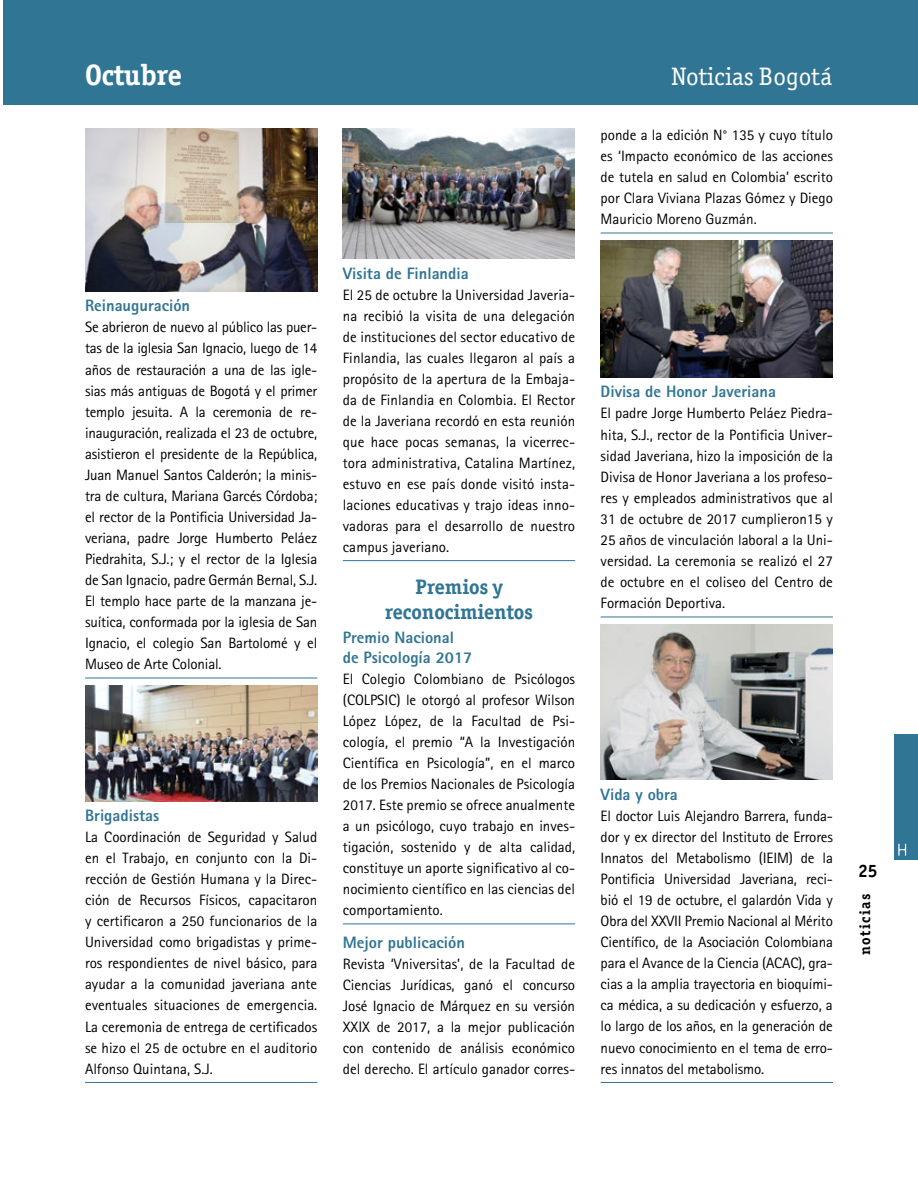
<style>
.page{position:relative;width:918px;height:1188px;background:#fff}
.page>*{position:absolute;margin:0;border:0;box-sizing:border-box;transform-origin:0 0}
.t1{font:700 29.55px "Officina Ser ITC";color:#fff}
.t2{font:25.35px "Officina Ser ITC";color:#fff}
.t3{font:700 21px/25.2px "Officina Ser ITC";color:#317594;text-align:center}
.t4{font:700 18px "Officina Sans ITC";color:#000}
.t5{font:800 16.5px/19.8px "AT Rotis Sans Serif";color:#317594}
.t6{font:15px/21px "AT Rotis Sans Serif";color:#000;text-align:justify}
.t7{font:700 15px "Officina Ser ITC";letter-spacing:.1em;color:#000}
</style>
<div class="page">
<div style="left:894px;top:734px;width:24px;height:126px;background:#317594"></div>
<svg style="left:898px;top:844px;width:8px;height:12px"></svg>
<div style="left:3px;top:0;width:915px;height:105px;background:#317594"></div>
<hr style="left:85px;top:678px;width:232px;height:1px;background:#317594">
<hr style="left:85px;top:1082px;width:232px;height:1px;background:#317594">
<img style="left:85px;top:128px;width:232px;height:164px">
<img style="left:85px;top:685px;width:232px;height:116px">
<hr style="left:343px;top:560px;width:232px;height:1px;background:#317594">
<hr style="left:343px;top:924px;width:232px;height:1px;background:#317594">
<img style="left:343px;top:128px;width:232px;height:131px">
<hr style="left:601px;top:233px;width:232px;height:1px;background:#317594">
<hr style="left:601px;top:617px;width:232px;height:1px;background:#317594">
<hr style="left:601px;top:1082px;width:232px;height:1px;background:#317594">
<img style="left:601px;top:240px;width:232px;height:138px">
<img style="left:601px;top:624px;width:232px;height:156px">
<h1 class="t1" style="left:85px;top:57px;width:99px">Octubre</h1>
<h2 class="t2" style="left:672px;top:62px;width:162px">Noticias Bogotá</h2>
<p class="t5" style="left:85px;top:296px;width:107px">Reinauguración</p>
<p class="t6" style="left:85px;top:317px;width:234px">Se abrieron de nuevo al público las puer&shy;tas de la iglesia San Ignacio, luego de 14 años de restauración a una de las igle&shy;sias más antiguas de Bogotá y el primer templo jesuita. A la ceremonia de re&shy;inauguración, realizada el 23 de octubre, asistieron el presidente de la República, Juan Manuel Santos Calderón; la minis&shy;tra de cultura, Mariana Garcés Córdoba; el rector de la Pontificia Universidad Ja&shy;veriana, padre Jorge Humberto Peláez Piedrahita, S.J.; y el rector de la Iglesia de San Ignacio, padre Germán Bernal, S.J.<br>El templo hace parte de la manzana je&shy;suítica, conformada por la iglesia de San Ignacio, el colegio San Bartolomé y el Museo de Arte Colonial.</p>
<p class="t5" style="left:85px;top:805px;width:76px">Brigadistas</p>
<p class="t6" style="left:85px;top:826px;width:234px">La Coordinación de Seguridad y Salud en el Trabajo, en conjunto con la Di&shy;rección de Gestión Humana y la Direc&shy;ción de Recursos Físicos, capacitaron y certificaron a 250 funcionarios de la Universidad como brigadistas y prime&shy;ros respondientes de nivel básico, para ayudar a la comunidad javeriana ante eventuales situaciones de emergencia.<br>La ceremonia de entrega de certificados se hizo el 25 de octubre en el auditorio Alfonso Quintana, S.J.</p>
<p class="t5" style="left:343px;top:263px;width:127px">Visita de Finlandia</p>
<p class="t6" style="left:343px;top:284px;width:234px">El 25 de octubre la Universidad Javeria&shy;na recibió la visita de una delegación de instituciones del sector educativo de Finlandia, las cuales llegaron al país a propósito de la apertura de la Embaja&shy;da de Finlandia en Colombia. El Rector de la Javeriana recordó en esta reunión que hace pocas semanas, la vicerrec&shy;tora administrativa, Catalina Martínez, estuvo en ese país donde visitó insta&shy;laciones educativas y trajo ideas inno&shy;vadoras para el desarrollo de nuestro campus javeriano.</p>
<h3 class="t3" style="left:385px;top:574px;width:150px">Premios y reconocimientos</h3>
<p class="t5" style="left:343px;top:628px;width:131px">Premio Nacional de Psicología 2017</p>
<p class="t6" style="left:343px;top:668px;width:234px">El Colegio Colombiano de Psicólogos (COLPSIC) le otorgó al profesor Wilson López López, de la Facultad de Psi&shy;cología, el premio “A la Investigación Científica en Psicología”, en el marco de los Premios Nacionales de Psicología 2017. Este premio se ofrece anualmente a un psicólogo, cuyo trabajo en inves&shy;tigación, sostenido y de alta calidad, constituye un aporte significativo al co&shy;nocimiento científico en las ciencias del comportamiento.</p>
<p class="t5" style="left:343px;top:932px;width:124px">Mejor publicación</p>
<p class="t6" style="left:343px;top:953px;width:234px">Revista ‘Vniversitas’, de la Facultad de Ciencias Jurídicas, ganó el concurso José Ignacio de Márquez en su versión XXIX de 2017, a la mejor publicación con contenido de análisis económico del derecho. El artículo ganador corres-</p>
<p class="t6" style="left:601px;top:124px;width:234px">ponde a la edición N° 135 y cuyo título es ‘Impacto económico de las acciones de tutela en salud en Colombia’ escrito por Clara Viviana Plazas Gómez y Diego Mauricio Moreno Guzmán.</p>
<p class="t5" style="left:601px;top:382px;width:177px">Divisa de Honor Javeriana</p>
<p class="t6" style="left:601px;top:403px;width:234px">El padre Jorge Humberto Peláez Piedra&shy;hita, S.J., rector de la Pontificia Univer&shy;sidad Javeriana, hizo la imposición de la Divisa de Honor Javeriana a los profeso&shy;res y empleados administrativos que al 31 de octubre de 2017 cumplieron15 y 25 años de vinculación laboral a la Uni&shy;versidad. La ceremonia se realizó el 27 de octubre en el coliseo del Centro de Formación Deportiva.</p>
<p class="t5" style="left:601px;top:784px;width:79px">Vida y obra</p>
<p class="t6" style="left:601px;top:805px;width:234px">El doctor Luis Alejandro Barrera, funda&shy;dor y ex director del Instituto de Errores Innatos del Metabolismo (IEIM) de la Pontificia Universidad Javeriana, reci&shy;bió el 19 de octubre, el galardón Vida y Obra del XXVII Premio Nacional al Mérito Científico, de la Asociación Colombiana para el Avance de la Ciencia (ACAC), gra&shy;cias a la amplia trayectoria en bioquími&shy;ca médica, a su dedicación y esfuerzo, a lo largo de los años, en la generación de nuevo conocimiento en el tema de erro&shy;res innatos del metabolismo.</p>
<p class="t4" style="left:858px;top:859px;width:21px">25</p>
<p class="t7" style="left:856px;top:955px;width:63px;rotate:-90deg">noticias</p>
</div>
